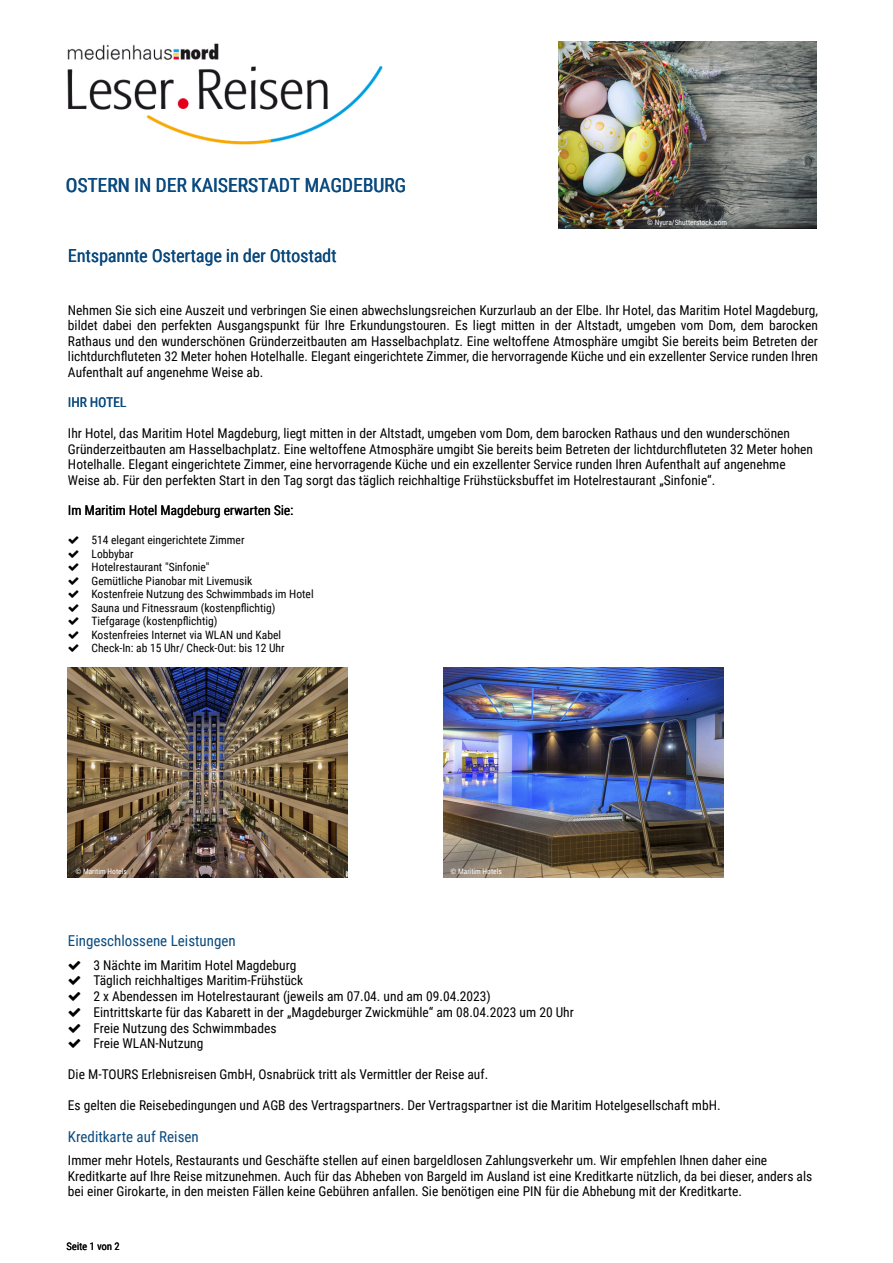
<style>
.page{position:relative;width:893px;height:1263px;background:#fff}
.page>*{position:absolute;margin:0;border:0;box-sizing:border-box;transform-origin:0 0}
.t1{font:19.5px "Roboto Condensed";color:#0a4a7e}
.t2{font:18px "Roboto Condensed";color:#0a4a7e}
.t3{font:15px "Roboto Condensed";color:#0a4a7e}
.t4{font:13.5px/15.6px "Roboto Condensed";color:#000}
.t5{font:13.5px "Roboto Condensed";color:#0a4a7e}
.t6{font:11.55px/13.5px "Roboto Condensed";color:#000}
.t7{font:10.5px "Roboto Condensed";color:#000}
.t8{font:7.5px "Roboto Condensed";color:#fff}
</style>
<div class="page">
<img style="left:68px;top:668px;width:280px;height:210px">
<img style="left:443px;top:668px;width:280px;height:210px">
<img style="left:67px;top:43px;width:316px;height:102px">
<img style="left:558px;top:41px;width:258px;height:188px">
<h1 class="t1" style="left:66px;top:176px;width:342px">OSTERN IN DER KAISERSTADT MAGDEBURG</h1>
<h2 class="t2" style="left:68px;top:247px;width:270px">Entspannte Ostertage in der Ottostadt</h2>
<p class="t8" style="left:647px;top:219px;width:81px">© Nyura/Shutterstock.com</p>
<p class="t4" style="left:68px;top:303px;width:751px;text-align:justify">Nehmen Sie sich eine Auszeit und verbringen Sie einen abwechslungsreichen Kurzurlaub an der Elbe. Ihr Hotel, das Maritim Hotel Magdeburg, bildet dabei den perfekten Ausgangspunkt für Ihre Erkundungstouren. Es liegt mitten in der Altstadt, umgeben vom Dom, dem barocken Rathaus und den wunderschönen Gründerzeitbauten am Hasselbachplatz. Eine weltoffene Atmosphäre umgibt Sie bereits beim Betreten der lichtdurchfluteten 32 Meter hohen Hotelhalle. Elegant eingerichtete Zimmer, die hervorragende Küche und ein exzellenter Service runden Ihren Aufenthalt auf angenehme Weise ab.</p>
<p class="t5" style="left:68px;top:397px;width:60px">IHR HOTEL</p>
<p class="t4" style="left:68px;top:426px;width:747px">Ihr Hotel, das Maritim Hotel Magdeburg, liegt mitten in der Altstadt, umgeben vom Dom, dem barocken Rathaus und den wunderschönen Gründerzeitbauten am Hasselbachplatz. Eine weltoffene Atmosphäre umgibt Sie bereits beim Betreten der lichtdurchfluteten 32 Meter hohen Hotelhalle. Elegant eingerichtete Zimmer, eine hervorragende Küche und ein exzellenter Service runden Ihren Aufenthalt auf angenehme Weise ab. Für den perfekten Start in den Tag sorgt das täglich reichhaltige Frühstücksbuffet im Hotelrestaurant „Sinfonie“.</p>
<p class="t4" style="left:68px;top:504px;width:227px">Im Maritim Hotel Magdeburg erwarten Sie:</p>
<p class="t6" style="left:92px;top:534px;width:224px">514 elegant eingerichtete Zimmer<br>Lobbybar<br>Hotelrestaurant "Sinfonie"<br>Gemütliche Pianobar mit Livemusik<br>Kostenfreie Nutzung des Schwimmbads im Hotel Sauna und Fitnessraum (kostenpflichtig)<br>Tiefgarage (kostenpflichtig)<br>Kostenfreies Internet via WLAN und Kabel Check-In: ab 15 Uhr/ Check-Out: bis 12 Uhr</p>
<p class="t8" style="left:75px;top:868px;width:53px">© Maritim Hotels</p>
<p class="t8" style="left:450px;top:868px;width:53px">© Maritim Hotels</p>
<p class="t3" style="left:68px;top:934px;width:169px">Eingeschlossene Leistungen</p>
<p class="t4" style="left:93px;top:958px;width:482px">3 Nächte im Maritim Hotel Magdeburg<br>Täglich reichhaltiges Maritim-Frühstück<br>2 x Abendessen im Hotelrestaurant (jeweils am 07.04. und am 09.04.2023)<br>Eintrittskarte für das Kabarett in der „Magdeburger Zwickmühle“ am 08.04.2023 um 20 Uhr Freie Nutzung des Schwimmbades<br>Freie WLAN-Nutzung</p>
<p class="t4" style="left:68px;top:1067px;width:422px">Die M-TOURS Erlebnisreisen GmbH, Osnabrück tritt als Vermittler der Reise auf.</p>
<p class="t4" style="left:68px;top:1098px;width:654px">Es gelten die Reisebedingungen und AGB des Vertragspartners. Der Vertragspartner ist die Maritim Hotelgesellschaft mbH.</p>
<p class="t3" style="left:68px;top:1129px;width:132px">Kreditkarte auf Reisen</p>
<p class="t4" style="left:68px;top:1153px;width:746px">Immer mehr Hotels, Restaurants und Geschäfte stellen auf einen bargeldlosen Zahlungsverkehr um. Wir empfehlen Ihnen daher eine<br>Kreditkarte auf Ihre Reise mitzunehmen. Auch für das Abheben von Bargeld im Ausland ist eine Kreditkarte nützlich, da bei dieser, anders als bei einer Girokarte, in den meisten Fällen keine Gebühren anfallen. Sie benötigen eine PIN für die Abhebung mit der Kreditkarte.</p>
<p class="t7" style="left:66px;top:1242px;width:55px">Seite 1 von 2</p>
</div>
